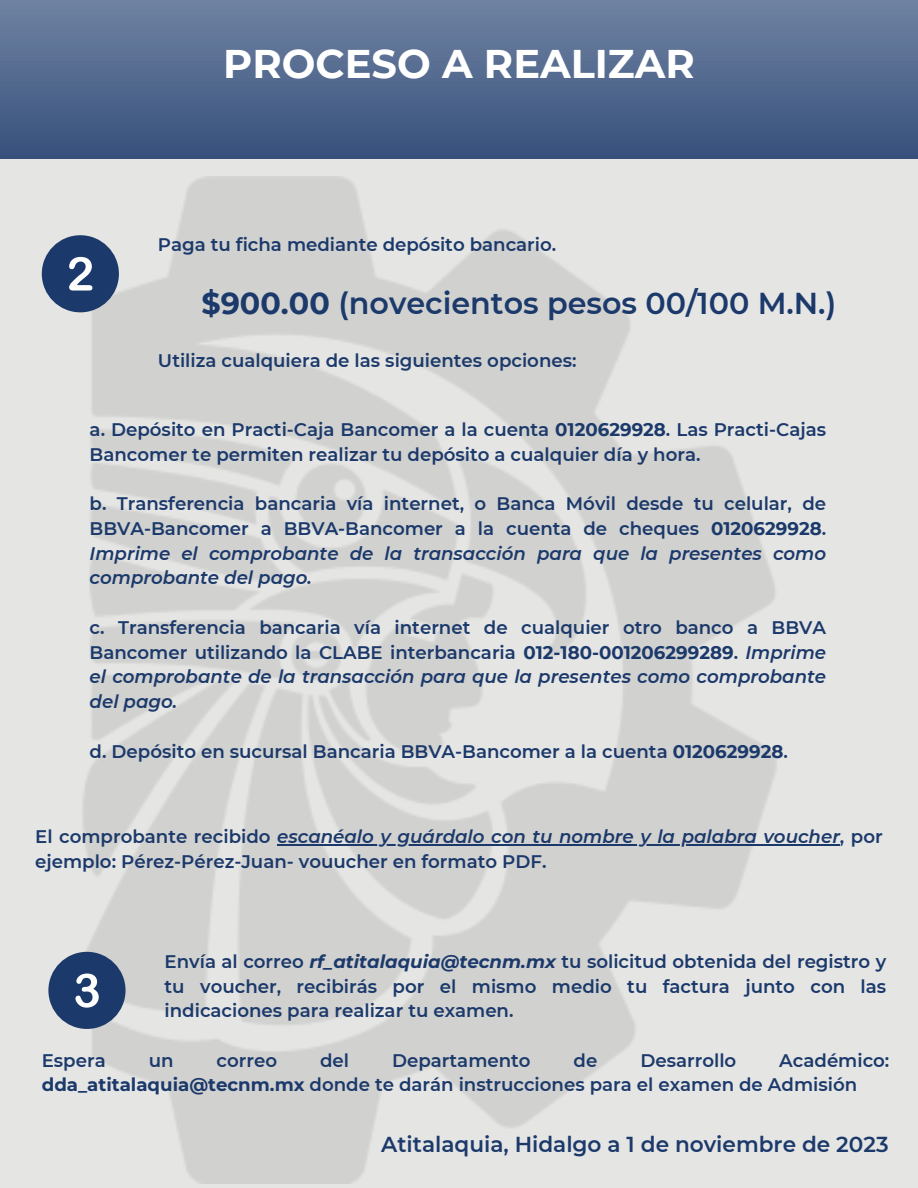
<style>
.page{position:relative;width:918px;height:1188px;background:#fff}
.page>*{position:absolute;margin:0;border:0;box-sizing:border-box;transform-origin:0 0}
.t1{font:700 39.9px "Montserrat";color:#fff}
.t2{font:600 30.15px "Montserrat";color:#1b396a}
.t3{font:600 21.6px "Montserrat";color:#1b396a}
.t4{font:600 18.15px/24.8px "Montserrat";color:#1b396a}
.s1{font-weight:700}
.s2{font-style:italic}
.s3{font-weight:700;font-style:italic}
</style>
<div class="page">
<svg style="left:0;top:0;width:918px;height:159px;background:#52698e"></svg>
<div style="left:0;top:159px;width:918px;height:1029px;background:#e5e5e4"></div>
<img style="left:80px;top:176px;width:757px;height:1008px">
<div style="left:42px;top:235px;width:77px;height:77px;background:#1b396a;border-radius:50%"></div>
<svg style="left:69px;top:257px;width:23px;height:34px"></svg>
<div style="left:48px;top:952px;width:78px;height:77px;background:#1b396a;border-radius:50%"></div>
<svg style="left:75px;top:974px;width:24px;height:34px"></svg>
<hr style="left:277px;top:844px;width:563px;height:1px;background:#1b396a">
<p class="t1" style="left:223px;top:40px;width:473px">PROCESO A REALIZAR</p>
<p class="t4" style="left:158px;top:233px;width:400px">Paga tu ficha mediante depósito bancario.</p>
<p class="t2" style="left:201px;top:285px;width:636px"><span class="s1">$900.00</span> (novecientos pesos 00/100 M.N.)</p>
<p class="t4" style="left:158px;top:348px;width:420px">Utiliza cualquiera de las siguientes opciones:</p>
<p class="t4" style="left:90px;top:417px;width:738px">a. Depósito en Practi-Caja Bancomer a la cuenta <span class="s1">0120629928</span>. Las Practi-Cajas<br>Bancomer te permiten realizar tu depósito a cualquier día y hora.</p>
<p class="t4" style="left:90px;top:491px;width:738px;text-align:justify">b. Transferencia bancaria vía internet, o Banca Móvil desde tu celular, de BBVA-Bancomer a BBVA-Bancomer a la cuenta de cheques <span class="s1">0120629928</span>.<br><span class="s2">Imprime el comprobante de la transacción para que la presentes como comprobante del pago.</span></p>
<p class="t4" style="left:90px;top:615px;width:738px;text-align:justify">c. Transferencia bancaria vía internet de cualquier otro banco a BBVA Bancomer utilizando la CLABE interbancaria <span class="s1">012-180-001206299289</span>. <span class="s2">Imprime el comprobante de la transacción para que la presentes como comprobante del pago.</span></p>
<p class="t4" style="left:90px;top:739px;width:700px">d. Depósito en sucursal Bancaria BBVA-Bancomer a la cuenta <span class="s1">0120629928</span>.</p>
<p class="t4" style="left:35px;top:824px;width:849px">El comprobante recibido <span class="s2">escanéalo y guárdalo con tu nombre y la palabra voucher</span>, por ejemplo: Pérez-Pérez-Juan- vouucher en formato PDF.</p>
<p class="t4" style="left:165px;top:949px;width:723px;text-align:justify">Envía al correo <span class="s3">rf_atitalaquia@tecnm.mx</span> tu solicitud obtenida del registro y tu voucher, recibirás por el mismo medio tu factura junto con las indicaciones para realizar tu examen.</p>
<p class="t4" style="left:42px;top:1048px;width:849px;text-indent:738px">Académico: <span class="s1">dda_atitalaquia@tecnm.mx</span> donde te darán instrucciones para el examen de Admisión</p>
<p class="t4" style="left:42px;top:1048px;width:65px">Espera</p>
<p class="t4" style="left:149px;top:1048px;width:26px">un</p>
<p class="t4" style="left:217px;top:1048px;width:62px">correo</p>
<p class="t4" style="left:320px;top:1048px;width:31px">del</p>
<p class="t4" style="left:392px;top:1048px;width:140px">Departamento</p>
<p class="t4" style="left:574px;top:1048px;width:25px">de</p>
<p class="t4" style="left:640px;top:1048px;width:97px">Desarrollo</p>
<p class="t3" style="left:381px;top:1131px;width:509px">Atitalaquia, Hidalgo a 1 de noviembre de 2023</p>
</div>
